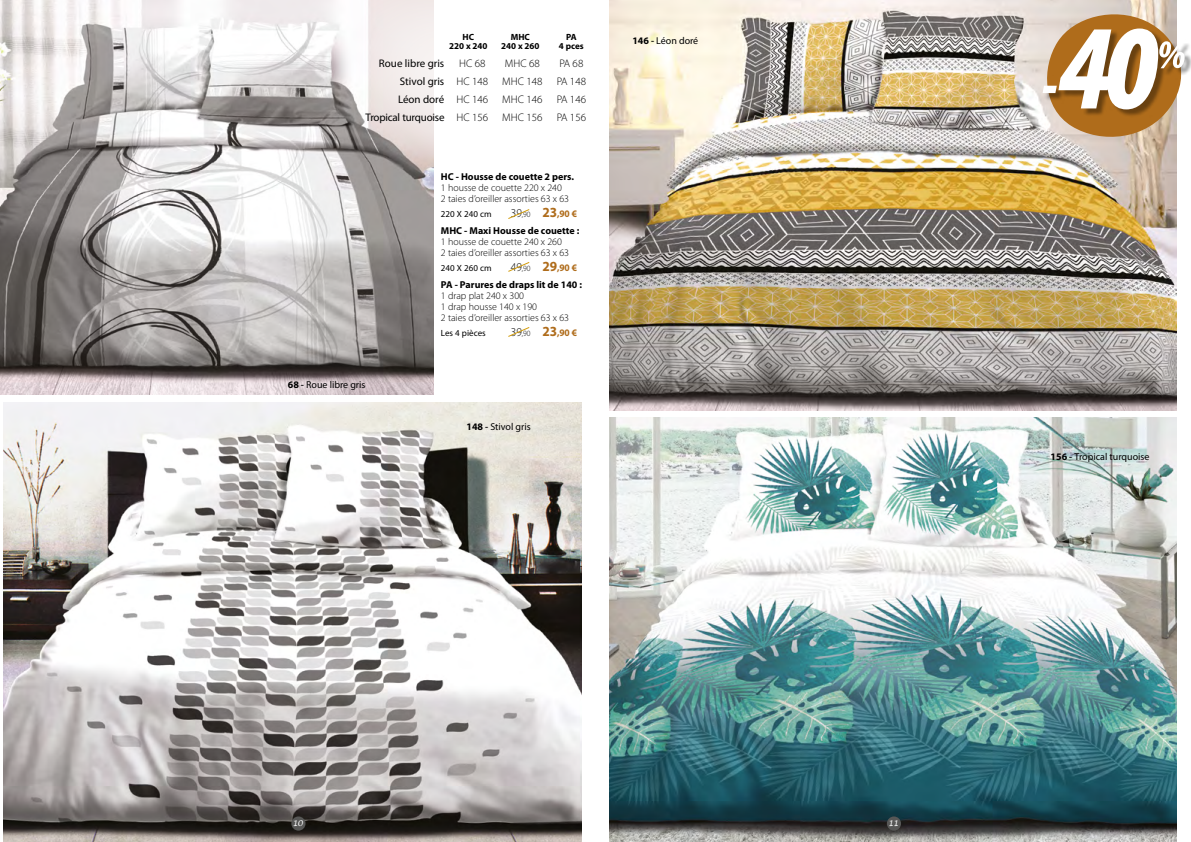
<style>
.page{position:relative;width:1191px;height:842px;background:#fff}
.page>*{position:absolute;margin:0;border:0;box-sizing:border-box;transform-origin:0 0}
.t1{font:11px "Myriad Pro";letter-spacing:-.005em;color:#000}
.t2{font:300 11px "Myriad Pro";color:#000}
.t3{font:300 10px/11px "Myriad Pro";color:#000}
.t4{font:700 10px/17px "Myriad Pro";color:#000;text-align:right}
.t5{font:10px "Myriad Pro";color:#000}
.t6{font:700 10px "Myriad Pro";color:#af6c1b;scale:.95 1}
.t7{font:9px "Myriad Pro";color:#000}
.t8{font:700 9px "Myriad Pro";color:#000}
.t9{font:italic 8px "Lucida Handwriting";color:#fff}
.s1{font-weight:300}
.s2{font-weight:700}
.s3{font-weight:600}
.s4{font-weight:300;font-size:12px}
.s5{font-weight:300;font-size:8px}
.s6{font-size:14px;color:#af6c1b}
.s7{color:#af6c1b}
.s8{font-weight:300;font-size:12px;color:#000}
.s9{font-weight:300;font-size:8px;color:#000}
.s10{font-size:14px}
</style>
<div class="page">
<img style="left:609px;top:0;width:567px;height:410px">
<img style="left:0;top:0;width:434px;height:395px">
<svg style="left:338px;top:0;width:96px;height:204px"></svg>
<img style="left:4px;top:403px;width:577px;height:439px">
<img style="left:609px;top:418px;width:567px;height:424px">
<svg style="left:508px;top:209px;width:22px;height:10px"></svg>
<svg style="left:508px;top:262px;width:22px;height:10px"></svg>
<svg style="left:508px;top:327px;width:22px;height:10px"></svg>
<svg style="left:1017px;top:0;width:174px;height:161px"></svg>
<div style="left:887px;top:816px;width:14px;height:15px;background:#575756;border-radius:50%"></div>
<div style="left:291px;top:816px;width:14px;height:15px;background:#575756;border-radius:50%"></div>
<p class="t8" style="left:462px;top:32px;width:13px">HC</p>
<p class="t8" style="left:511px;top:32px;width:20px">MHC</p>
<p class="t8" style="left:566px;top:32px;width:12px">PA</p>
<p class="t8" style="left:449px;top:41px;width:40px">220 x 240</p>
<p class="t8" style="left:501px;top:41px;width:40px">240 x 260</p>
<p class="t8" style="left:559px;top:41px;width:26px">4 pces</p>
<p class="t1" style="left:379px;top:57px;width:67px">Roue libre gris</p>
<p class="t2" style="left:459px;top:57px;width:28px">HC 68</p>
<p class="t2" style="left:505px;top:57px;width:36px">MHC 68</p>
<p class="t2" style="left:559px;top:57px;width:26px">PA 68</p>
<p class="t1" style="left:400px;top:75px;width:90px">Stivol gris <span class="s1">HC 148</span></p>
<p class="t2" style="left:502px;top:75px;width:42px">MHC 148</p>
<p class="t2" style="left:556px;top:75px;width:31px">PA 148</p>
<p class="t1" style="left:398px;top:93px;width:92px">Léon doré <span class="s1">HC 146</span></p>
<p class="t2" style="left:502px;top:93px;width:42px">MHC 146</p>
<p class="t2" style="left:556px;top:93px;width:31px">PA 146</p>
<p class="t1" style="left:365px;top:111px;width:124px">Tropical turquoise <span class="s1">HC 156</span></p>
<p class="t2" style="left:502px;top:111px;width:42px">MHC 156</p>
<p class="t2" style="left:556px;top:111px;width:31px">PA 156</p>
<p class="t5" style="left:288px;top:378px;width:79px"><span class="s2">68</span> <span class="s3">-</span> Roue libre gris</p>
<p class="t4" style="left:441px;top:168px;width:135px">HC - Housse de couette 2 pers.</p>
<p class="t3" style="left:441px;top:183px;width:130px">1 housse de couette 220 x 240<br>2 taies d’oreiller assorties 63 x 63</p>
<p class="t7" style="left:441px;top:209px;width:52px">220 X 240 cm</p>
<p class="t4" style="left:441px;top:205px;width:140px"><span class="s4">39</span><span class="s5">,90</span> <span class="s6">23</span><span class="s7">,90 €<br></span>MHC - Maxi Housse de couette :</p>
<p class="t3" style="left:441px;top:237px;width:130px">1 housse de couette 240 x 260<br>2 taies d’oreiller assorties 63 x 63</p>
<p class="t7" style="left:441px;top:263px;width:52px">240 X 260 cm</p>
<p class="t4" style="left:441px;top:259px;width:143px;text-align:left;text-indent:70px"><span class="s4">49</span><span class="s5">,90</span> <span class="s6">29</span><span class="s7">,90 €<br></span>PA - Parures de draps lit de 140 :</p>
<p class="t3" style="left:441px;top:291px;width:130px">1 drap plat 240 x 300<br>1 drap housse 140 x 190<br>2 taies d’oreiller assorties 63 x 63</p>
<p class="t7" style="left:441px;top:328px;width:46px">Les 4 pièces</p>
<p class="t6" style="left:511px;top:327px;width:71px"><span class="s8">39</span><span class="s9">,90</span> <span class="s10">23</span>,90 €</p>
<p class="t5" style="left:466px;top:420px;width:66px"><span class="s2">148</span> <span class="s3">-</span> Stivol gris</p>
<p class="t5" style="left:632px;top:35px;width:67px"><span class="s2">146</span> <span class="s3">-</span> Léon doré</p>
<p class="t9" style="left:292px;top:819px;width:12px">10</p>
<p class="t9" style="left:888px;top:819px;width:12px">11</p>
<p class="t9" style="left:297px;top:819px;width:7px">2</p>
<p class="t9" style="left:893px;top:819px;width:7px">3</p>
<p class="t5" style="left:1050px;top:451px;width:100px"><span class="s2">156</span> <span class="s3">-</span> Tropical turquoise</p>
</div>
